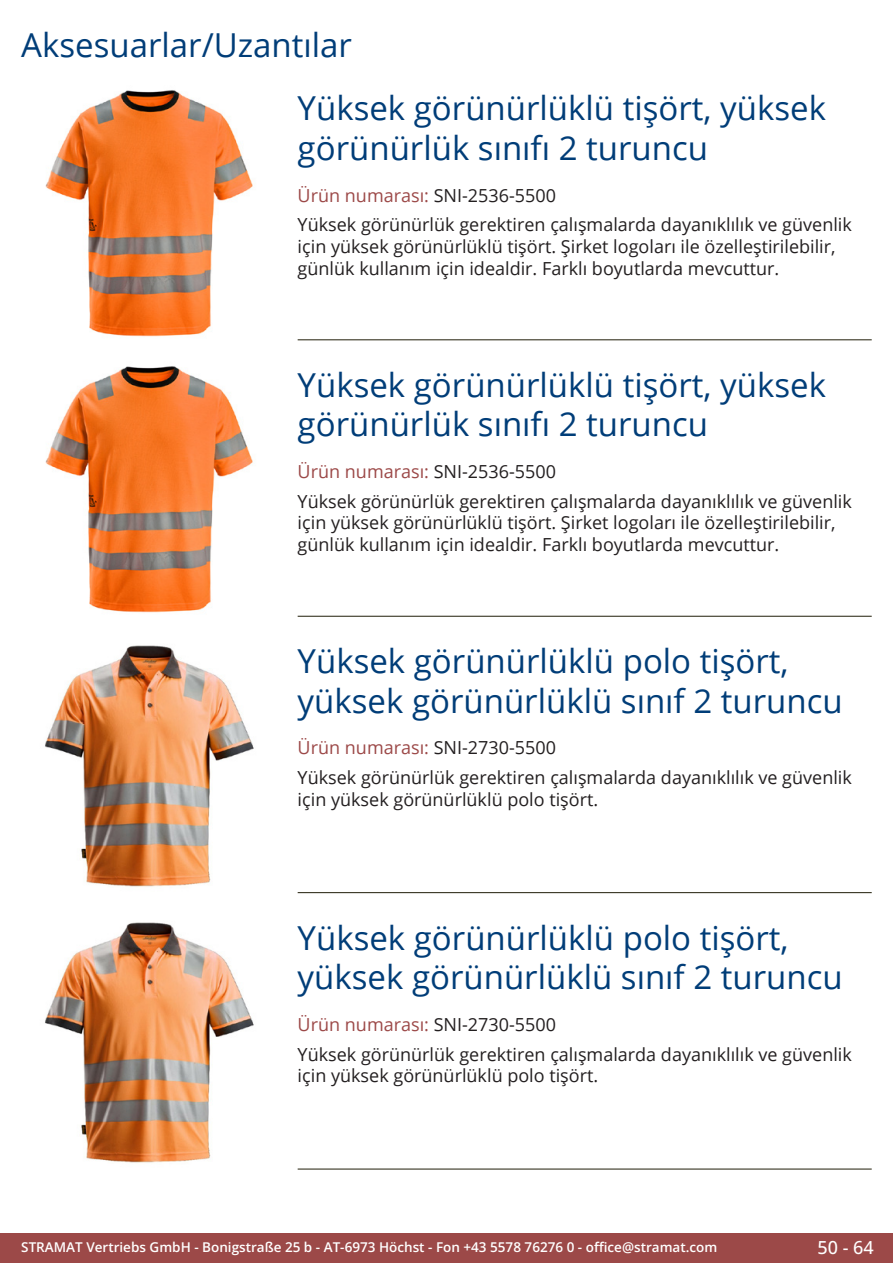
<style>
.page{position:relative;width:893px;height:1263px;background:#fff}
.page>*{position:absolute;margin:0;border:0;box-sizing:border-box;transform-origin:0 0}
.Produkttitel{font:33px/39.6px "Open Sans";color:#003d78}
.RastTitel{font:33px "Open Sans";color:#003d78}
.Beschreibung_Text{font:18px/21.6px "Open Sans";color:#231f20}
.TechDaten_Überschrif{font:18px "Open Sans";color:#9c4948}
.t1{font:500 18px "Open Sans";color:#fff}
.t2{font:600 13.5px "Open Sans";color:#fff}
.s1{color:#231f20}
</style>
<div class="page">
<div style="left:0;top:1233px;width:893px;height:30px;background:#9c4948"></div>
<hr style="left:298px;top:340px;width:574px;height:1px;background:#201d08">
<hr style="left:298px;top:616px;width:574px;height:1px;background:#201d08">
<hr style="left:298px;top:892px;width:574px;height:1px;background:#201d08">
<hr style="left:298px;top:1169px;width:574px;height:1px;background:#201d08">
<img style="left:45px;top:90px;width:208px;height:247px">
<img style="left:45px;top:366px;width:208px;height:247px">
<img style="left:45px;top:645px;width:209px;height:242px">
<img style="left:45px;top:922px;width:209px;height:241px">
<p class="RastTitel" style="left:21px;top:22px;width:332px">Aksesuarlar/Uzantılar</p>
<p class="Produkttitel" style="left:298px;top:88px;width:530px">Yüksek görünürlüklü tişört, yüksek görünürlük sınıfı 2 turuncu</p>
<p class="TechDaten_Überschrif" style="left:298px;top:183px;width:260px">Ürün numarası: <span class="s1">SNI-2536-5500</span></p>
<p class="Beschreibung_Text" style="left:298px;top:214px;width:556px">Yüksek görünürlük gerektiren çalışmalarda dayanıklılık ve güvenlik için yüksek görünürlüklü tişört. Şirket logoları ile özelleştirilebilir, günlük kullanım için idealdir. Farklı boyutlarda mevcuttur.</p>
<p class="Produkttitel" style="left:298px;top:364px;width:530px">Yüksek görünürlüklü tişört, yüksek görünürlük sınıfı 2 turuncu</p>
<p class="TechDaten_Überschrif" style="left:298px;top:459px;width:260px">Ürün numarası: <span class="s1">SNI-2536-5500</span></p>
<p class="Beschreibung_Text" style="left:298px;top:490px;width:556px">Yüksek görünürlük gerektiren çalışmalarda dayanıklılık ve güvenlik için yüksek görünürlüklü tişört. Şirket logoları ile özelleştirilebilir, günlük kullanım için idealdir. Farklı boyutlarda mevcuttur.</p>
<p class="Produkttitel" style="left:298px;top:640px;width:547px">Yüksek görünürlüklü polo tişört, yüksek görünürlüklü sınıf 2 turuncu</p>
<p class="TechDaten_Überschrif" style="left:298px;top:735px;width:260px">Ürün numarası: <span class="s1">SNI-2730-5500</span></p>
<p class="Beschreibung_Text" style="left:298px;top:766px;width:556px">Yüksek görünürlük gerektiren çalışmalarda dayanıklılık ve güvenlik için yüksek görünürlüklü polo tişört.</p>
<p class="Produkttitel" style="left:298px;top:917px;width:547px">Yüksek görünürlüklü polo tişört, yüksek görünürlüklü sınıf 2 turuncu</p>
<p class="TechDaten_Überschrif" style="left:298px;top:1012px;width:260px">Ürün numarası: <span class="s1">SNI-2730-5500</span></p>
<p class="Beschreibung_Text" style="left:298px;top:1043px;width:556px">Yüksek görünürlük gerektiren çalışmalarda dayanıklılık ve güvenlik için yüksek görünürlüklü polo tişört.</p>
<p class="t2" style="left:21px;top:1238px;width:698px">STRAMAT Vertriebs GmbH - Bonigstraße 25 b - AT-6973 Höchst - Fon +43 5578 76276 0 - office@stramat.com</p>
<p class="t1" style="left:817px;top:1234px;width:58px">50 - 64</p>
</div>
